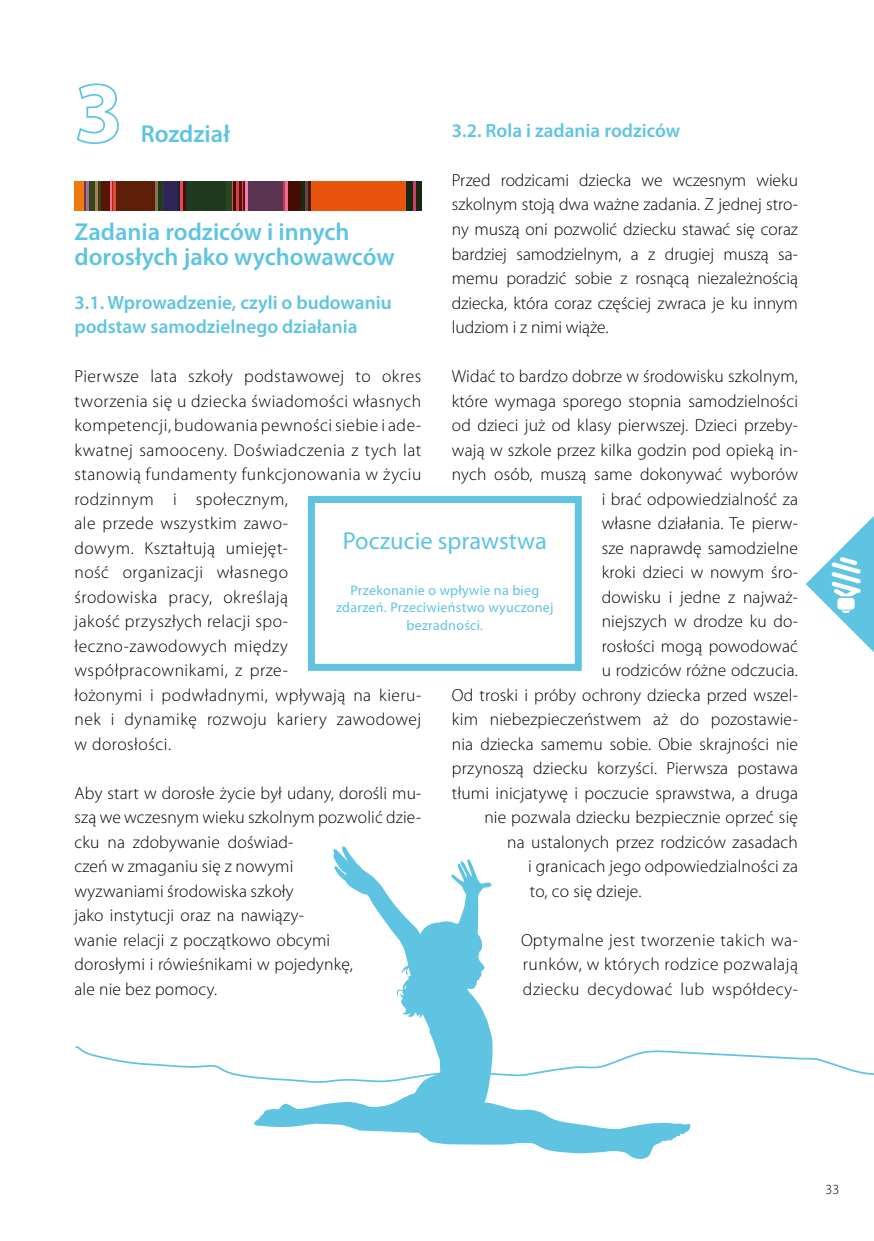
<style>
.page{position:relative;width:874px;height:1241px;background:#fff}
.page>*{position:absolute;margin:0;border:0;box-sizing:border-box;transform-origin:0 0}
.t1{font:600 24.5px/24.5px "Myriad Pro";color:#5fc4e1}
.t2{font:24.5px "Myriad Pro";color:#5fc4e1}
.t3{font:600 19.25px/24.5px "Myriad Pro";color:#5fc4e1}
.t4{font:300 17.5px/24.5px "Myriad Pro";letter-spacing:.01em;color:#000;text-align:justify}
.t5{font:300 17.5px/24.5px "Myriad Pro";letter-spacing:.03em;color:#000}
.t6{font:14px/17.5px "Myriad Pro";letter-spacing:.02em;color:#5fc4e1;text-align:center}
.t7{font:300 14px "Myriad Pro";color:#000}
</style>
<div class="page">
<svg style="left:76px;top:83px;width:43px;height:61px"></svg>
<div style="left:308px;top:496px;width:273px;height:174px;border:7px solid #5fc4e1"></div>
<div style="left:74px;top:181px;width:10px;height:29px;background:#ef7b10"></div>
<hr style="left:84px;top:181px;width:2px;height:29px;background:#713852">
<hr style="left:86px;top:181px;width:3px;height:29px;background:#a07094">
<hr style="left:95px;top:181px;width:3px;height:29px;background:#bb7951">
<hr style="left:110px;top:181px;width:3px;height:29px;background:#ee7186">
<hr style="left:112px;top:181px;width:3px;height:29px;background:#ac271a">
<hr style="left:113px;top:181px;width:3px;height:29px;background:#dd493b">
<hr style="left:155px;top:181px;width:3px;height:29px;background:#867657">
<hr style="left:162px;top:181px;width:2px;height:29px;background:#393258">
<div style="left:164px;top:181px;width:14px;height:29px;background:#2e2456"></div>
<div style="left:287px;top:181px;width:14px;height:29px;background:#460d05"></div>
<div style="left:310px;top:181px;width:96px;height:29px;background:#e8530e"></div>
<hr style="left:301px;top:181px;width:4px;height:29px;background:#182811">
<div style="left:406px;top:181px;width:7px;height:29px;background:#182811"></div>
<div style="left:415px;top:181px;width:7px;height:29px;background:#182811"></div>
<hr style="left:305px;top:181px;width:3px;height:29px;background:#6b434a">
<hr style="left:413px;top:181px;width:2px;height:29px;background:#cd406c">
<hr style="left:308px;top:181px;width:2px;height:29px;background:#491903">
<div style="left:247px;top:181px;width:36px;height:29px;background:#5a3351"></div>
<div style="left:185px;top:181px;width:41px;height:29px;background:#1e3a1e"></div>
<hr style="left:158px;top:181px;width:4px;height:29px;background:#213c1a">
<hr style="left:178px;top:181px;width:3px;height:29px;background:#1a2819">
<hr style="left:181px;top:181px;width:2px;height:29px;background:#e9485b">
<hr style="left:183px;top:181px;width:2px;height:29px;background:#40110c">
<hr style="left:231px;top:181px;width:2px;height:29px;background:#e9485b">
<hr style="left:241px;top:181px;width:2px;height:29px;background:#e9485b">
<hr style="left:243px;top:181px;width:2px;height:29px;background:#59110f">
<hr style="left:245px;top:181px;width:2px;height:29px;background:#ec80b1">
<hr style="left:283px;top:181px;width:2px;height:29px;background:#cc3a4a">
<hr style="left:285px;top:181px;width:2px;height:29px;background:#ed6d97">
<hr style="left:233px;top:181px;width:3px;height:29px;background:#40110c">
<hr style="left:236px;top:181px;width:3px;height:29px;background:#cd4448">
<hr style="left:239px;top:181px;width:2px;height:29px;background:#521007">
<div style="left:226px;top:181px;width:5px;height:29px;background:#29481f"></div>
<div style="left:116px;top:181px;width:39px;height:29px;background:#5f1e08"></div>
<div style="left:89px;top:181px;width:6px;height:29px;background:#2f461e"></div>
<div style="left:101px;top:181px;width:9px;height:29px;background:#591607"></div>
<hr style="left:98px;top:181px;width:3px;height:29px;background:#2f461e">
<svg style="left:254px;top:846px;width:436px;height:313px"></svg>
<svg style="left:75px;top:1045px;width:798px;height:79px"></svg>
<svg style="left:806px;top:517px;width:67px;height:134px"></svg>
<p class="t3" style="left:451px;top:118px;width:230px">3.2. Rola i zadania rodziców</p>
<p class="t4" style="left:451px;top:168px;width:347px">Przed rodzicami dziecka we wczesnym wieku szkolnym stoją dwa ważne zadania. Z jednej stro&shy;ny muszą oni pozwolić dziecku stawać się coraz bardziej samodzielnym, a z drugiej muszą sa&shy;memu poradzić sobie z rosnącą niezależnością dziecka, która coraz częściej zwraca je ku innym ludziom i z nimi wiąże.</p>
<p class="t4" style="left:451px;top:364px;width:347px">Widać to bardzo dobrze w środowisku szkolnym,</p>
<p class="t4" style="left:451px;top:389px;width:347px">które wymaga sporego stopnia samodzielności</p>
<p class="t4" style="left:451px;top:413px;width:347px">od dzieci już od klasy pierwszej. Dzieci przeby-</p>
<p class="t4" style="left:451px;top:438px;width:347px">wają w szkole przez kilka godzin pod opieką in-</p>
<p class="t4" style="left:451px;top:462px;width:347px">nych osób, muszą same dokonywać wyborów</p>
<p class="t4" style="left:601px;top:487px;width:198px">i brać odpowiedzialność za</p>
<p class="t4" style="left:601px;top:511px;width:198px">własne działania. Te pierw-</p>
<p class="t4" style="left:601px;top:536px;width:198px">sze naprawdę samodzielne</p>
<p class="t4" style="left:601px;top:560px;width:198px">kroki dzieci w nowym śro-</p>
<p class="t4" style="left:601px;top:585px;width:198px">dowisku i jedne z najważ-</p>
<p class="t4" style="left:601px;top:609px;width:198px">niejszych w drodze ku do-</p>
<p class="t4" style="left:601px;top:634px;width:198px">rosłości mogą powodować</p>
<p class="t4" style="left:601px;top:658px;width:198px">u rodziców różne odczucia.</p>
<p class="t4" style="left:451px;top:683px;width:347px">Od troski i próby ochrony dziecka przed wszel-</p>
<p class="t4" style="left:451px;top:707px;width:347px">kim niebezpieczeństwem aż do pozostawie-</p>
<p class="t4" style="left:451px;top:732px;width:347px">nia dziecka samemu sobie. Obie skrajności nie</p>
<p class="t4" style="left:451px;top:756px;width:347px">przynoszą dziecku korzyści. Pierwsza postawa</p>
<p class="t4" style="left:451px;top:781px;width:347px">tłumi inicjatywę i poczucie sprawstwa, a druga</p>
<p class="t4" style="left:484px;top:805px;width:315px">nie pozwala dziecku bezpiecznie oprzeć się</p>
<p class="t4" style="left:507px;top:830px;width:292px">na ustalonych przez rodziców zasadach</p>
<p class="t4" style="left:528px;top:854px;width:271px">i granicach jego odpowiedzialności za</p>
<p class="t4" style="left:529px;top:879px;width:113px">to, co się dzieje.</p>
<p class="t4" style="left:521px;top:928px;width:278px">Optymalne jest tworzenie takich wa&shy;runków, w których rodzice pozwalają dziecku decydować lub współdecy-</p>
<h1 class="t1" style="left:141px;top:121px;width:91px">Rozdział</h1>
<h1 class="t1" style="left:74px;top:219px;width:321px">Zadania rodziców i innych dorosłych jako wychowawców</h1>
<p class="t3" style="left:74px;top:289px;width:318px">3.1. Wprowadzenie, czyli o budowaniu podstaw samodzielnego działania</p>
<p class="t5" style="left:74px;top:364px;width:348px">Pierwsze lata szkoły podstawowej to okres tworzenia się u dziecka świadomości własnych kompetencji, budowania pewności siebie i ade&shy;kwatnej samooceny. Doświadczenia z tych lat stanowią fundamenty funkcjonowania w życiu rodzinnym i społecznym,<br>ale przede wszystkim zawo-<br>dowym. Kształtują umiejęt-<br>ność organizacji własnego<br>środowiska pracy, określają<br>jakość przyszłych relacji spo&shy;łeczno-zawodowych między współpracownikami, z prze-<br>łożonymi i podwładnymi, wpływają na kieru&shy;nek i dynamikę rozwoju kariery zawodowej w dorosłości.</p>
<p class="t4" style="left:74px;top:781px;width:348px;text-align:left">Aby start w dorosłe życie był udany, dorośli mu&shy;szą we wczesnym wieku szkolnym pozwolić dzie&shy;cku na zdobywanie doświad-<br>czeń w zmaganiu się z nowymi<br>wyzwaniami środowiska szkoły<br>jako instytucji oraz na nawiązy-<br>wanie relacji z początkowo obcymi<br>dorosłymi i rówieśnikami w pojedynkę,<br>ale nie bez pomocy.</p>
<h1 class="t2" style="left:342px;top:526px;width:205px">Poczucie sprawstwa</h1>
<p class="t6" style="left:336px;top:581px;width:219px">Przekonanie o wpływie na bieg zdarzeń. Przeciwieństwo wyuczonej bezradności.</p>
<p class="t7" style="left:825px;top:1181px;width:15px">33</p>
</div>
